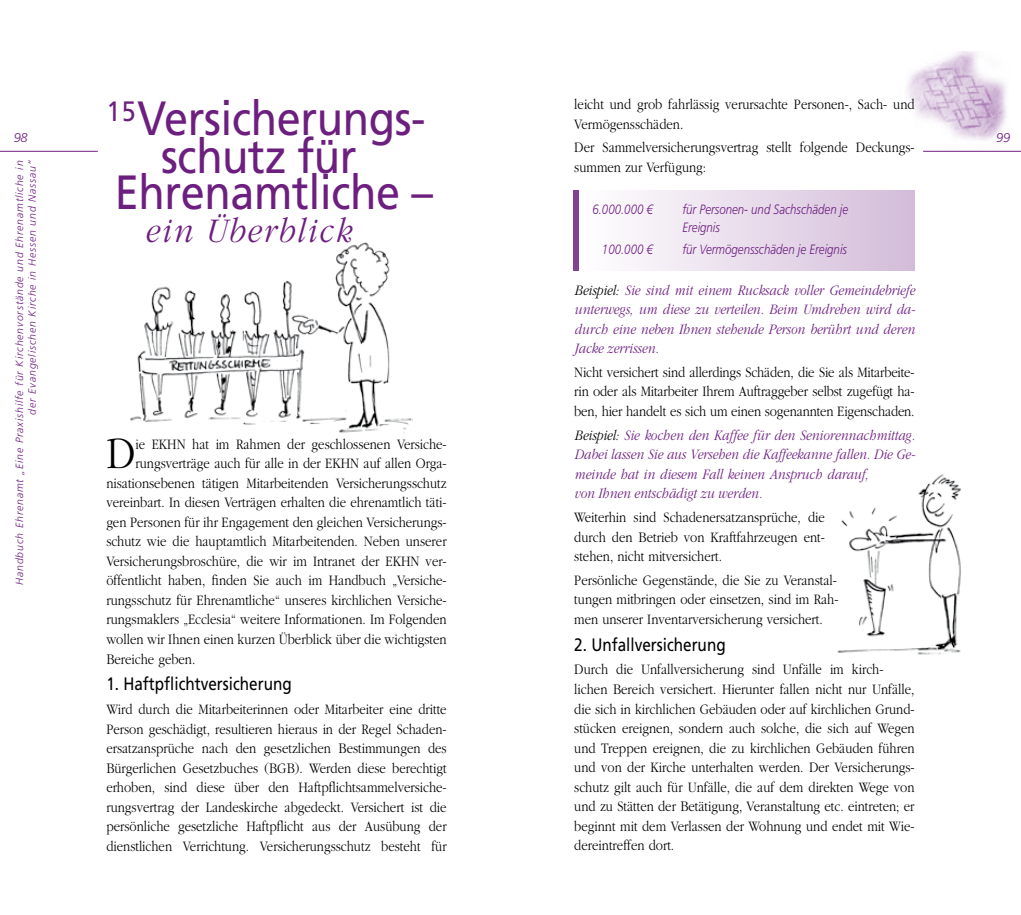
<style>
.page{position:relative;width:1021px;height:915px;background:#fff}
.page>*{position:absolute;margin:0;border:0;box-sizing:border-box;transform-origin:0 0}
.t1{font:48px/36.8px "Frutiger";letter-spacing:-.01em;color:#6d1f80;text-align:center;scale:.9 1}
.t2{font:300 46.35px "Garamond";color:#000;scale:.85 1}
.t3{font:italic 300 36px "Garamond";letter-spacing:.06em;color:#6d1f80;scale:.9 1}
.t4{font:18px "Frutiger";color:#000;scale:.85 1}
.t5{font:300 15px/19.5px "Garamond";color:#000;text-align:justify;scale:.85 1}
.t6{font:italic 300 15px/19.5px "Garamond";color:#6d1f80;text-align:justify;scale:.85 1}
.t7{font:italic 300 13.5px/18px "Frutiger";color:#6d1f80;scale:.85 1}
.t8{font:italic 300 12.75px "Frutiger";color:#6d1f80}
.t9{font:italic 300 10.5px/12.6px "Frutiger";letter-spacing:.08em;color:#6d1f80;text-align:right}
.s1{font-family:"Linotype Euro Font Ato F";font-weight:400;font-style:normal}
.s2{color:#000}
</style>
<div class="page">
<hr style="left:0;top:151px;width:98px;height:1px;background:#6d1f80">
<img style="left:907px;top:51px;width:113px;height:100px">
<hr style="left:923px;top:151px;width:97px;height:1px;background:#6d1f80">
<img style="left:837px;top:474px;width:124px;height:181px">
<div style="left:574px;top:190px;width:340px;height:80px;background:linear-gradient(to right,#fff,#d3bcd9)"></div>
<div style="left:574px;top:190px;width:5px;height:80px;background:#834193"></div>
<img style="left:130px;top:242px;width:282px;height:192px">
<p class="t8" style="left:14px;top:130px;width:15px">98</p>
<p class="t9" style="left:13px;top:584px;width:426px;rotate:-90deg">Handbuch Ehrenamt „Eine Praxishilfe für Kirchenvorstände und Ehrenamtliche in der Evangelischen Kirche in Hessen und Nassau“</p>
<h1 class="t1" style="left:106px;top:100px;width:364px"><sup>15</sup>Versicherungs&shy;schutz für<br>Ehrenamtliche –</h1>
<h3 class="t3" style="left:144px;top:212px;width:231px">ein Überblick</h3>
<h2 class="t2" style="left:106px;top:429px;width:36px">D</h2>
<p class="t5" style="left:135px;top:434px;width:367px">ie EKHN hat im Rahmen der geschlossenen Versiche-</p>
<p class="t5" style="left:135px;top:454px;width:367px">rungsverträge auch für alle in der EKHN auf allen Orga-</p>
<p class="t5" style="left:106px;top:473px;width:402px">nisationsebenen tätigen Mitarbeitenden Versicherungsschutz</p>
<p class="t5" style="left:106px;top:493px;width:402px">vereinbart. In diesen Verträgen erhalten die ehrenamtlich täti-</p>
<p class="t5" style="left:106px;top:512px;width:402px">gen Personen für ihr Engagement den gleichen Versicherungs-</p>
<p class="t5" style="left:106px;top:532px;width:402px">schutz wie die hauptamtlich Mitarbeitenden. Neben unserer</p>
<p class="t5" style="left:106px;top:551px;width:402px">Versicherungsbroschüre, die wir im Intranet der EKHN ver-</p>
<p class="t5" style="left:106px;top:571px;width:402px">öffentlicht haben, finden Sie auch im Handbuch „Versiche-</p>
<p class="t5" style="left:106px;top:590px;width:402px">rungsschutz für Ehrenamtliche“ unseres kirchlichen Versiche-</p>
<p class="t5" style="left:106px;top:610px;width:402px">rungsmaklers „Ecclesia“ weitere Informationen. Im Folgenden</p>
<p class="t5" style="left:106px;top:629px;width:402px">wollen wir Ihnen einen kurzen Überblick über die wichtigsten</p>
<p class="t5" style="left:106px;top:649px;width:106px">Bereiche geben.</p>
<p class="t4" style="left:106px;top:673px;width:220px">1. Haftpflichtversicherung</p>
<p class="t5" style="left:106px;top:699px;width:402px">Wird durch die Mitarbeiterinnen oder Mitarbeiter eine dritte Person geschädigt, resultieren hieraus in der Regel Schaden&shy;ersatzansprüche nach den gesetzlichen Bestimmungen des Bürgerlichen Gesetzbuches (BGB). Werden diese berechtigt erhoben, sind diese über den Haftpflichtsammelversiche&shy;rungsvertrag der Landeskirche abgedeckt. Versichert ist die persönliche gesetzliche Haftpflicht aus der Ausübung der dienstlichen Verrichtung. Versicherungsschutz besteht für</p>
<p class="t5" style="left:574px;top:95px;width:402px">leicht und grob fahrlässig verursachte Personen-, Sach- und<br>Vermögensschäden.</p>
<p class="t5" style="left:574px;top:138px;width:402px">Der Sammelversicherungsvertrag stellt folgende Deckungs&shy;summen zur Verfügung:</p>
<p class="t7" style="left:592px;top:200px;width:73px">6.000.000 <span class="s1">2</span></p>
<p class="t7" style="left:682px;top:200px;width:197px">für Personen- und Sachschäden je<br>Ereignis</p>
<p class="t7" style="left:602px;top:240px;width:62px">100.000 <span class="s1">2</span></p>
<p class="t7" style="left:682px;top:240px;width:195px">für Vermögensschäden je Ereignis</p>
<p class="t6" style="left:574px;top:280px;width:402px"><span class="s2">Beispiel:</span> Sie sind mit einem Rucksack voller Gemeindebriefe unterwegs, um diese zu verteilen. Beim Umdrehen wird da&shy;durch eine neben Ihnen stehende Person berührt und deren Jacke zerrissen.</p>
<p class="t5" style="left:574px;top:362px;width:402px">Nicht versichert sind allerdings Schäden, die Sie als Mitarbeite&shy;rin oder als Mitarbeiter Ihrem Auftraggeber selbst zugefügt ha&shy;ben, hier handelt es sich um einen sogenannten Eigenschaden.</p>
<p class="t6" style="left:574px;top:425px;width:402px;text-align:left"><span class="s2">Beispiel:</span> Sie kochen den Kaffee für den Seniorennachmittag.<br>Dabei lassen Sie aus Versehen die Kaffeekanne fallen. Die Ge&shy;meinde hat in diesem Fall keinen Anspruch darauf,<br>von Ihnen entschädigt zu werden.</p>
<p class="t5" style="left:574px;top:507px;width:296px">Weiterhin sind Schadenersatzansprüche, die durch den Betrieb von Kraftfahrzeugen ent&shy;stehen, nicht mitversichert.</p>
<p class="t5" style="left:574px;top:570px;width:312px">Persönliche Gegenstände, die Sie zu Veranstal&shy;tungen mitbringen oder einsetzen, sind im Rah&shy;men unserer Inventarversicherung versichert.</p>
<p class="t4" style="left:574px;top:633px;width:180px">2. Unfallversicherung</p>
<p class="t5" style="left:574px;top:660px;width:402px;text-align:left">Durch die Unfallversicherung sind Unfälle im kirch&shy;lichen Bereich versichert. Hierunter fallen nicht nur Unfälle, die sich in kirchlichen Gebäuden oder auf kirchlichen Grund&shy;stücken ereignen, sondern auch solche, die sich auf Wegen und Treppen ereignen, die zu kirchlichen Gebäuden führen und von der Kirche unterhalten werden. Der Versicherungs&shy;schutz gilt auch für Unfälle, die auf dem direkten Wege von und zu Stätten der Betätigung, Veranstaltung etc. eintreten; er beginnt mit dem Verlassen der Wohnung und endet mit Wie&shy;dereintreffen dort.</p>
<p class="t8" style="left:996px;top:130px;width:16px">99</p>
</div>
